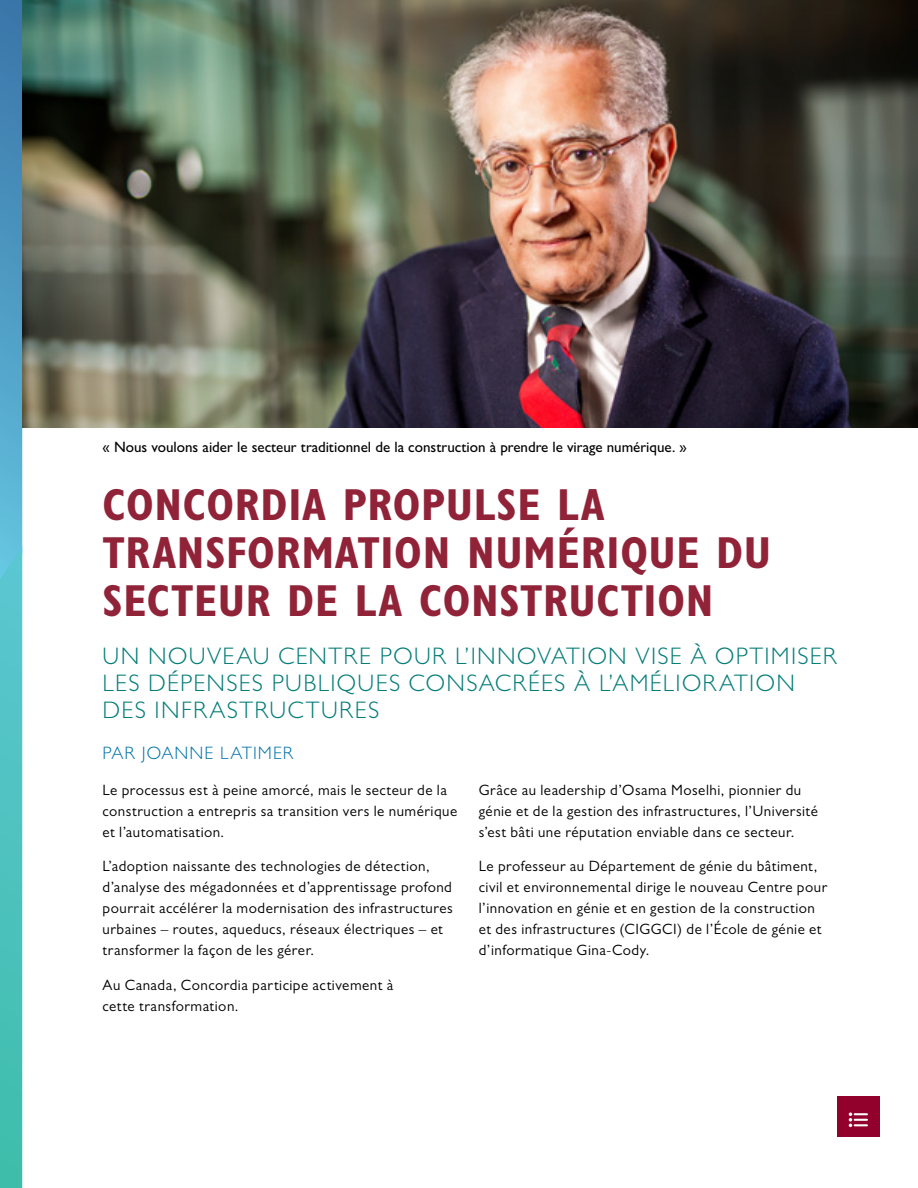
<style>
.page{position:relative;width:918px;height:1188px;background:#fff}
.page>*{position:absolute;margin:0;border:0;box-sizing:border-box;transform-origin:0 0}
.t1{font:700 condensed 45px/48px "Gill Sans MT Pro";letter-spacing:.015em;color:#912338}
.t2{font:300 24px/27px "Gill Sans MT Pro";letter-spacing:.055em;color:#057d78}
.t3{font:300 18px "Gill Sans MT Pro";letter-spacing:.055em;color:#0072a8}
.body{font:15px/21px "Gill Sans MT Pro";letter-spacing:.03em;color:#000}
.t4{font:500 15px "Gill Sans MT Pro";color:#000}
</style>
<div class="page">
<svg style="left:0;top:0;width:22px;height:1188px;background:#4dafc0"></svg>
<div style="left:837px;top:1096px;width:43px;height:41px;background:#92002c"></div>
<svg style="left:849px;top:1112px;width:19px;height:15px"></svg>
<img style="left:23px;top:0;width:895px;height:428px">
<p class="t4" style="left:103px;top:438px;width:586px">« Nous voulons aider le secteur traditionnel de la construction à prendre le virage numérique. »</p>
<h1 class="t1" style="left:103px;top:481px;width:670px">CONCORDIA PROPULSE LA<br>TRANSFORMATION NUMÉRIQUE DU<br>SECTEUR DE LA CONSTRUCTION</h1>
<h4 class="t2" style="left:103px;top:642px;width:736px">UN NOUVEAU CENTRE POUR L’INNOVATION VISE À OPTIMISER<br>LES DÉPENSES PUBLIQUES CONSACRÉES À L’AMÉLIORATION<br>DES INFRASTRUCTURES</h4>
<h6 class="t3" style="left:103px;top:742px;width:192px">PAR JOANNE LATIMER</h6>
<p class="body" style="left:103px;top:779px;width:356px">Le processus est à peine amorcé, mais le secteur de la construction a entrepris sa transition vers le numérique et l’automatisation.</p>
<p class="body" style="left:103px;top:855px;width:352px">L’adoption naissante des technologies de détection, d’analyse des mégadonnées et d’apprentissage profond pourrait accélérer la modernisation des infrastructures urbaines – routes, aqueducs, réseaux électriques – et transformer la façon de les gérer.</p>
<p class="body" style="left:103px;top:974px;width:292px">Au Canada, Concordia participe activement à cette transformation.</p>
<p class="body" style="left:479px;top:779px;width:341px">Grâce au leadership d’Osama Moselhi, pionnier du génie et de la gestion des infrastructures, l’Université s’est bâti une réputation enviable dans ce secteur.</p>
<p class="body" style="left:479px;top:855px;width:350px">Le professeur au Département de génie du bâtiment, civil et environnemental dirige le nouveau Centre pour l’innovation en génie et en gestion de la construction et des infrastructures (CIGGCI) de l’École de génie et d’informatique Gina-Cody.</p>
</div>
